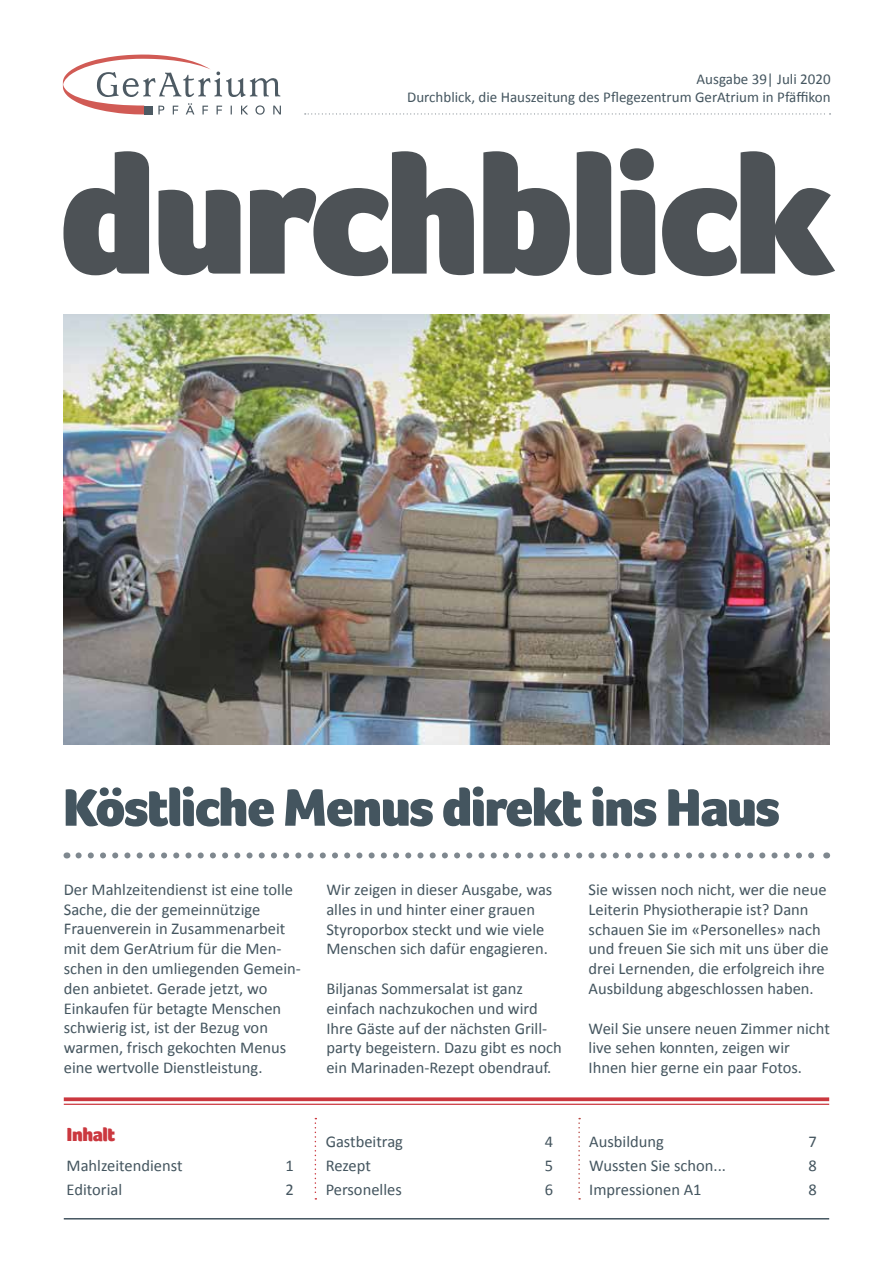
<style>
.page{position:relative;width:893px;height:1263px;background:#fff}
.page>*{position:absolute;margin:0;border:0;box-sizing:border-box;transform-origin:0 0}
.t1{font:900 172.5px "Foco";letter-spacing:-.025em;color:#4d5256}
.t2{font:900 54px "Foco";letter-spacing:-.025em;color:#44555f}
.t3{font:900 19.5px "Foco";letter-spacing:-.025em;color:#cb383f}
.t4{font:16.5px/19.8px "Calibri";color:#44555f}
.t5{font:15px/18px "Calibri";color:#44555f;text-align:right}
</style>
<div class="page">
<svg style="left:63px;top:55px;width:218px;height:60px"></svg>
<svg style="left:305px;top:113px;width:525px;height:2px"></svg>
<img style="left:64px;top:314px;width:765px;height:431px">
<svg style="left:315px;top:1118px;width:1px;height:81px"></svg>
<svg style="left:578px;top:1118px;width:2px;height:81px"></svg>
<svg style="left:79px;top:852px;width:736px;height:6px"></svg>
<hr style="left:64px;top:1218px;width:765px;height:1px;background:#44555f">
<svg style="left:64px;top:1097px;width:765px;height:4px;background:#d04c52"></svg>
<hr style="left:64px;top:1104px;width:765px;height:1px;background:#cb383f">
<p class="t5" style="left:407px;top:70px;width:425px">Ausgabe 39| Juli 2020<br>Durchblick, die Hauszeitung des Pflegezentrum GerAtrium in Pfäffikon</p>
<h1 class="t1" style="left:59px;top:101px;width:779px">durchblick</h1>
<h2 class="t2" style="left:63px;top:772px;width:719px">Köstliche Menus direkt ins Haus</h2>
<p class="t4" style="left:64px;top:879px;width:239px">Der Mahlzeitendienst ist eine tolle<br>Sache, die der gemeinnützige<br>Frauenverein in Zusammenarbeit mit dem GerAtrium für die Men&shy;schen in den umliegenden Gemein&shy;den anbietet. Gerade jetzt, wo<br>Einkaufen für betagte Menschen schwierig ist, ist der Bezug von warmen, frisch gekochten Menus eine wertvolle Dienstleistung.</p>
<p class="t4" style="left:326px;top:880px;width:228px">Wir zeigen in dieser Ausgabe, was alles in und hinter einer grauen<br>Styroporbox steckt und wie viele<br>Menschen sich dafür engagieren.</p>
<p class="t4" style="left:326px;top:979px;width:237px">Biljanas Sommersalat ist ganz einfach nachzukochen und wird Ihre Gäste auf der nächsten Grill&shy;party begeistern. Dazu gibt es noch ein Marinaden-Rezept obendrauf.</p>
<p class="t3" style="left:67px;top:1121px;width:50px">Inhalt</p>
<p class="t4" style="left:67px;top:1155px;width:117px">Mahlzeitendienst</p>
<p class="t4" style="left:286px;top:1155px;width:10px">1</p>
<p class="t4" style="left:67px;top:1179px;width:57px">Editorial</p>
<p class="t4" style="left:286px;top:1179px;width:10px">2</p>
<p class="t4" style="left:326px;top:1131px;width:79px">Gastbeitrag</p>
<p class="t4" style="left:545px;top:1131px;width:10px">4</p>
<p class="t4" style="left:326px;top:1155px;width:47px">Rezept</p>
<p class="t4" style="left:545px;top:1155px;width:10px">5</p>
<p class="t4" style="left:326px;top:1179px;width:78px">Personelles</p>
<p class="t4" style="left:545px;top:1179px;width:10px">6</p>
<p class="t4" style="left:589px;top:880px;width:242px">Sie wissen noch nicht, wer die neue Leiterin Physiotherapie ist? Dann schauen Sie im «Personelles» nach und freuen Sie sich mit uns über die drei Lernenden, die erfolgreich ihre Ausbildung abgeschlossen haben.</p>
<p class="t4" style="left:589px;top:1018px;width:243px">Weil Sie unsere neuen Zimmer nicht live sehen konnten, zeigen wir<br>Ihnen hier gerne ein paar Fotos.</p>
<p class="t4" style="left:589px;top:1131px;width:76px">Ausbildung</p>
<p class="t4" style="left:808px;top:1131px;width:10px">7</p>
<p class="t4" style="left:589px;top:1155px;width:138px">Wussten Sie schon...</p>
<p class="t4" style="left:808px;top:1155px;width:10px">8</p>
<p class="t4" style="left:589px;top:1179px;width:114px">Impressionen A1</p>
<p class="t4" style="left:808px;top:1179px;width:10px">8</p>
</div>
